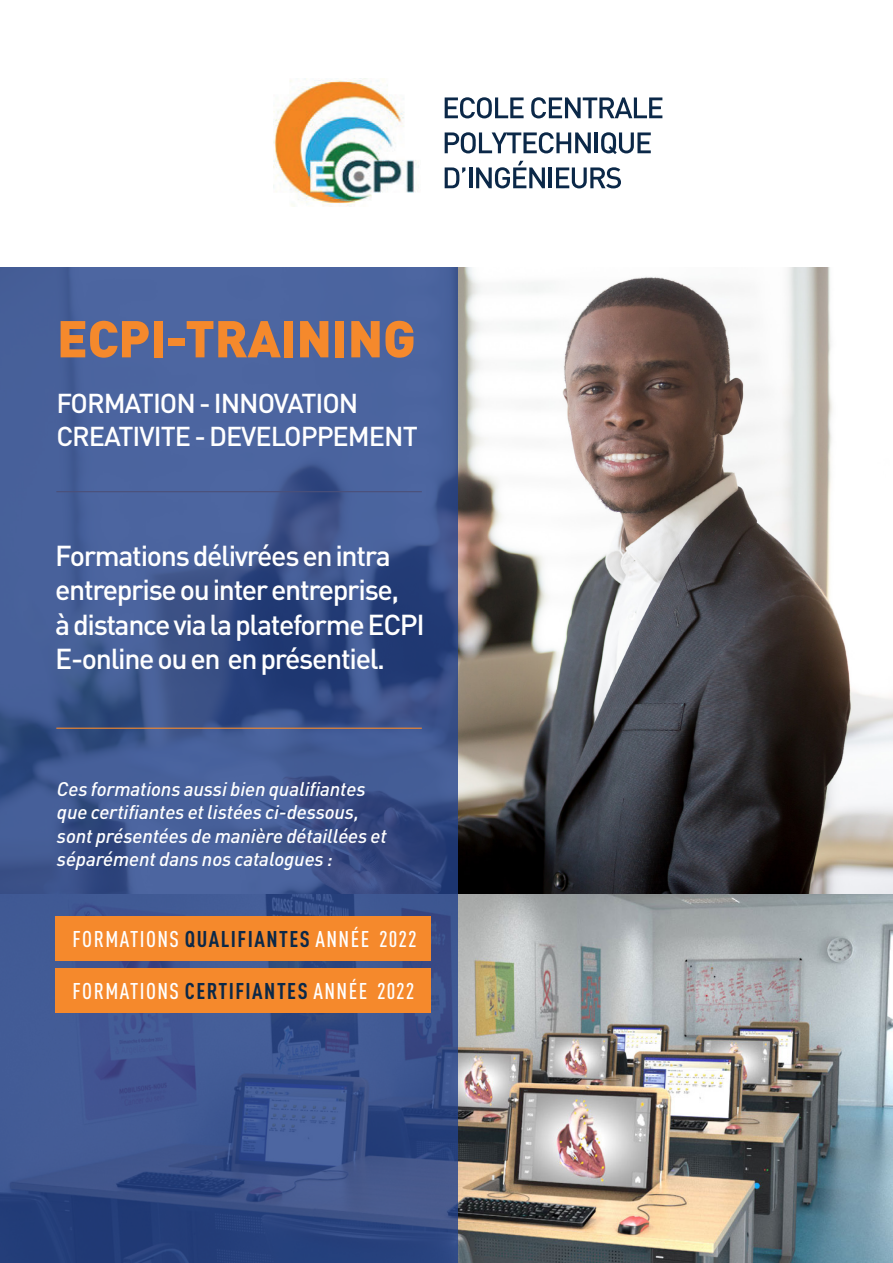
<style>
.page{position:relative;width:893px;height:1263px;background:#fff}
.page>*{position:absolute;margin:0;border:0;box-sizing:border-box;transform-origin:0 0}
.t1{font:900 51px "DIN Pro";letter-spacing:-.005em;color:#f5892c}
.t2{font:500 28.5px/34.2px "DIN Pro";letter-spacing:-.045em;color:#fff}
.t3{font:500 27px/32.4px "DIN Pro";letter-spacing:-.035em;color:#fff}
.t4{font:500 condensed 22.5px "DIN Pro";letter-spacing:.065em;color:#fff}
.t5{font:italic 500 19.5px/23.4px "DIN Pro";letter-spacing:-.005em;color:#fff}
.s1{font-weight:700;color:#0b2848}
</style>
<div class="page">
<img style="left:457px;top:267px;width:436px;height:996px">
<svg style="left:445px;top:97px;width:79px;height:21px"></svg>
<svg style="left:531px;top:97px;width:131px;height:21px"></svg>
<svg style="left:445px;top:132px;width:146px;height:21px"></svg>
<hr style="left:595px;top:132px;width:3px;height:21px;background:#0b2848">
<svg style="left:601px;top:132px;width:50px;height:22px"></svg>
<svg style="left:445px;top:167px;width:20px;height:21px"></svg>
<hr style="left:469px;top:167px;width:3px;height:21px;background:#0b2848">
<svg style="left:476px;top:161px;width:69px;height:27px"></svg>
<hr style="left:549px;top:167px;width:3px;height:21px;background:#0b2848">
<svg style="left:556px;top:167px;width:65px;height:21px"></svg>
<img style="left:273px;top:78px;width:146px;height:129px">
<svg style="left:0;top:267px;width:457px;height:996px;background:#3f5790"></svg>
<hr style="left:56px;top:728px;width:366px;height:1px;background:#f5892c">
<div style="left:55px;top:916px;width:376px;height:45px;background:#f5892c"></div>
<div style="left:55px;top:968px;width:376px;height:45px;background:#f5892c"></div>
<h1 class="t1" style="left:57px;top:295px;width:361px">ECPI-TRAINING</h1>
<h3 class="t3" style="left:56px;top:385px;width:363px">FORMATION - INNOVATION<br>CREATIVITE - DEVELOPPEMENT</h3>
<h2 class="t2" style="left:55px;top:536px;width:371px">Formations délivrées en intra entreprise ou inter entreprise,<br>à distance via la plateforme ECPI<br>E-online ou en en présentiel.</h2>
<p class="t5" style="left:57px;top:775px;width:331px">Ces formations aussi bien qualifiantes que certifiantes et listées ci-dessous, sont présentées de manière détaillées et séparément dans nos catalogues :</p>
<p class="t4" style="left:73px;top:922px;width:346px">FORMATIONS <span class="s1">QUALIFIANTES</span> ANNÉE 2022</p>
<p class="t4" style="left:73px;top:974px;width:343px">FORMATIONS <span class="s1">CERTIFIANTES</span> ANNÉE 2022</p>
</div>
